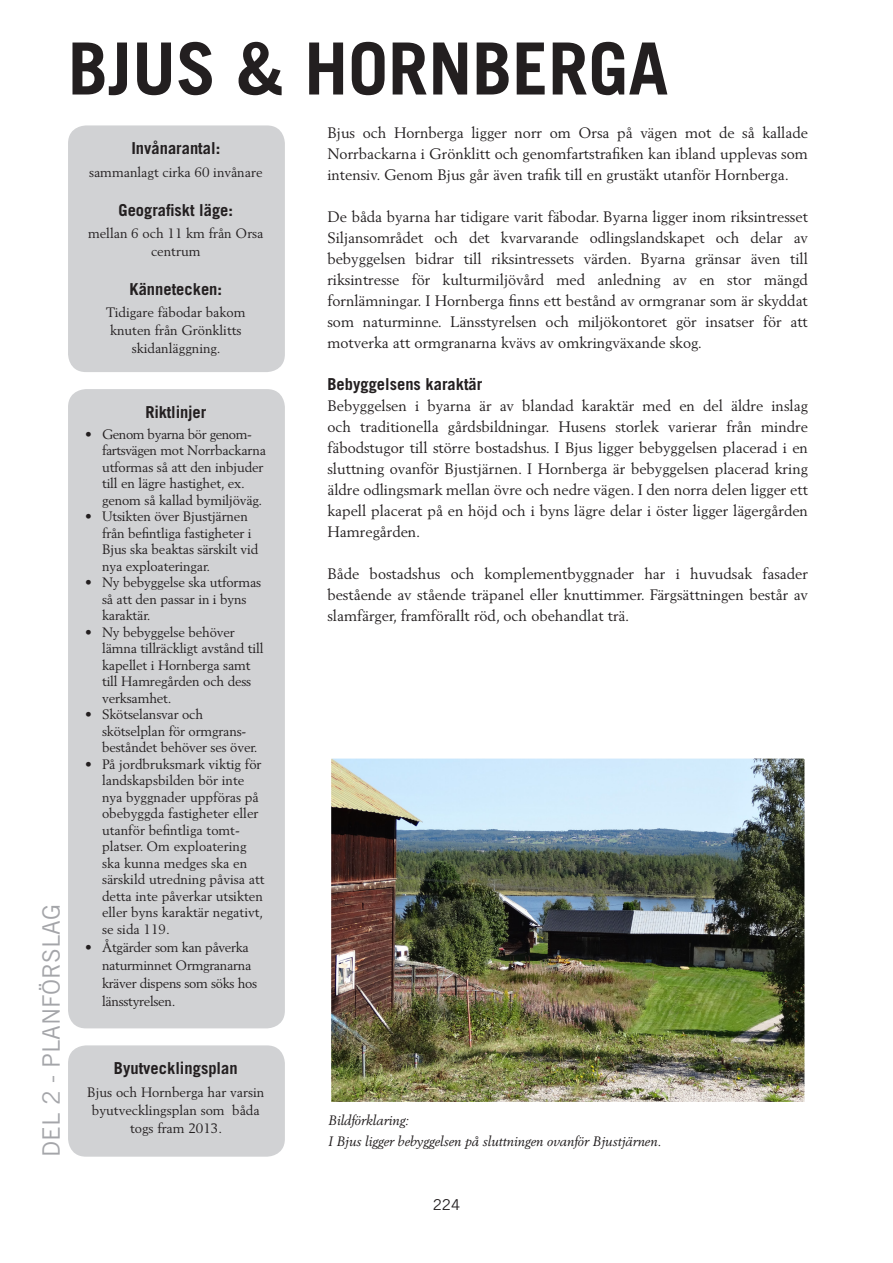
<style>
.page{position:relative;width:893px;height:1263px;background:#fff}
.page>*{position:absolute;margin:0;border:0;box-sizing:border-box;transform-origin:0 0}
.Rubrik-Delområde{font:700 72px "Trade Gothic LT Std";color:#231f20}
.t1{font:24px "Trade Gothic LT Std";color:#a4a5a9}
.Faktaruta_rubrik_-_D{font:700 16.5px "Trade Gothic LT Std";color:#231f20}
.Rubrik_1_1_1{font:700 16.5px "Trade Gothic LT Std";color:#231f20}
.Löptext{font:15px/21px "Berling LT Std";color:#231f20;text-align:justify}
.Sidnummer{font:15px "Trade Gothic LT Std";color:#231f20}
.Faktaruta_-_Delområd{font:13.5px/16.5px "Berling LT Std";letter-spacing:-.01em;color:#231f20}
.Bildtext{font:italic 13.5px "Berling LT Std";color:#231f20}
</style>
<div class="page">
<div style="left:68px;top:389px;width:217px;height:639px;background:#d1d2d4;border-radius:18px"></div>
<div style="left:68px;top:125px;width:217px;height:247px;background:#d1d2d4;border-radius:18px"></div>
<img style="left:332px;top:760px;width:471px;height:341px">
<div style="left:327px;top:755px;width:481px;height:351px;border:4px solid #fff"></div>
<div style="left:68px;top:1045px;width:217px;height:112px;background:#d1d2d4;border-radius:18px"></div>
<h2 class="t1" style="left:37px;top:1157px;width:254px;rotate:-90deg">DEL 2 - PLANFÖRSLAG</h2>
<p class="Rubrik-Delområde" style="left:68px;top:25px;width:602px">BJUS &amp; HORNBERGA</p>
<p class="Faktaruta_rubrik_-_D" style="left:131px;top:138px;width:90px">Invånarantal:</p>
<p class="Faktaruta_-_Delområd" style="left:89px;top:163px;width:175px">sammanlagt cirka 60 invånare</p>
<p class="Faktaruta_rubrik_-_D" style="left:118px;top:200px;width:116px">Geografiskt läge:</p>
<p class="Faktaruta_-_Delområd" style="left:88px;top:224px;width:177px;line-height:18px;text-align:center">mellan 6 och 11 km från Orsa centrum</p>
<p class="Faktaruta_rubrik_-_D" style="left:129px;top:279px;width:94px">Kännetecken:</p>
<p class="Faktaruta_-_Delområd" style="left:106px;top:303px;width:141px;line-height:18px">Tidigare fäbodar bakom knuten från Grönklitts</p>
<p class="Faktaruta_-_Delområd" style="left:132px;top:340px;width:90px">skidanläggning.</p>
<p class="Faktaruta_rubrik_-_D" style="left:145px;top:402px;width:62px">Riktlinjer</p>
<p class="Faktaruta_-_Delområd" style="left:102px;top:426px;width:166px;text-indent:-17px">• Genom byarna bör genom&shy;fartsvägen mot Norrbackarna utformas så att den inbjuder till en lägre hastighet, ex. genom så kallad bymiljöväg.</p>
<p class="Faktaruta_-_Delområd" style="left:102px;top:508px;width:158px;text-indent:-17px">• Utsikten över Bjustjärnen från befintliga fastigheter i<br>Bjus ska beaktas särskilt vid nya exploateringar.</p>
<p class="Faktaruta_-_Delområd" style="left:102px;top:574px;width:161px;text-indent:-17px">• Ny bebyggelse ska utformas så att den passar in i byns karaktär.</p>
<p class="Faktaruta_-_Delområd" style="left:102px;top:624px;width:163px;text-indent:-17px">• Ny bebyggelse behöver lämna tillräckligt avstånd till kapellet i Hornberga samt till Hamregården och dess verksamhet.</p>
<p class="Faktaruta_-_Delområd" style="left:102px;top:706px;width:157px;text-indent:-17px">• Skötselansvar och skötselplan för ormgrans&shy;beståndet behöver ses över.</p>
<p class="Faktaruta_-_Delområd" style="left:102px;top:756px;width:164px;text-indent:-17px">• På jordbruksmark viktig för landskapsbilden bör inte nya byggnader uppföras på obebyggda fastigheter eller utanför befintliga tomt&shy;platser. Om exploatering ska kunna medges ska en särskild utredning påvisa att detta inte påverkar utsikten eller byns karaktär negativt, se sida 119.</p>
<p class="Faktaruta_-_Delområd" style="left:102px;top:938px;width:157px;line-height:18px;text-indent:-17px">• Åtgärder som kan påverka naturminnet Ormgranarna kräver dispens som söks hos länsstyrelsen.</p>
<p class="Faktaruta_rubrik_-_D" style="left:114px;top:1058px;width:125px">Byutvecklingsplan</p>
<p class="Faktaruta_-_Delområd" style="left:87px;top:1083px;width:178px;line-height:18px;text-align:center">Bjus och Hornberga har varsin byutvecklingsplan som båda togs fram 2013.</p>
<p class="Löptext" style="left:327px;top:122px;width:482px">Bjus och Hornberga ligger norr om Orsa på vägen mot de så kallade Norrbackarna i Grönklitt och genomfartstrafiken kan ibland upplevas som intensiv. Genom Bjus går även trafik till en grustäkt utanför Hornberga.</p>
<p class="Löptext" style="left:327px;top:206px;width:482px">De båda byarna har tidigare varit fäbodar. Byarna ligger inom riksintresset Siljansområdet och det kvarvarande odlingslandskapet och delar av bebyggelsen bidrar till riksintressets värden. Byarna gränsar även till riksintresse för kulturmiljövård med anledning av en stor mängd fornlämningar. I Hornberga finns ett bestånd av ormgranar som är skyddat som naturminne. Länsstyrelsen och miljökontoret gör insatser för att motverka att ormgranarna kvävs av omkringväxande skog.</p>
<p class="Rubrik_1_1_1" style="left:327px;top:374px;width:156px">Bebyggelsens karaktär</p>
<p class="Löptext" style="left:327px;top:395px;width:482px">Bebyggelsen i byarna är av blandad karaktär med en del äldre inslag och traditionella gårdsbildningar. Husens storlek varierar från mindre fäbodstugor till större bostadshus. I Bjus ligger bebyggelsen placerad i en sluttning ovanför Bjustjärnen. I Hornberga är bebyggelsen placerad kring äldre odlingsmark mellan övre och nedre vägen. I den norra delen ligger ett kapell placerat på en höjd och i byns lägre delar i öster ligger lägergården Hamregården.</p>
<p class="Löptext" style="left:327px;top:563px;width:482px">Både bostadshus och komplementbyggnader har i huvudsak fasader bestående av stående träpanel eller knuttimmer. Färgsättningen består av slamfärger, framförallt röd, och obehandlat trä.</p>
<p class="Bildtext" style="left:328px;top:1112px;width:82px">Bildförklaring:</p>
<p class="Bildtext" style="left:328px;top:1133px;width:334px">I Bjus ligger bebyggelsen på sluttningen ovanför Bjustjärnen.</p>
<p class="Sidnummer" style="left:433px;top:1195px;width:29px">224</p>
</div>
